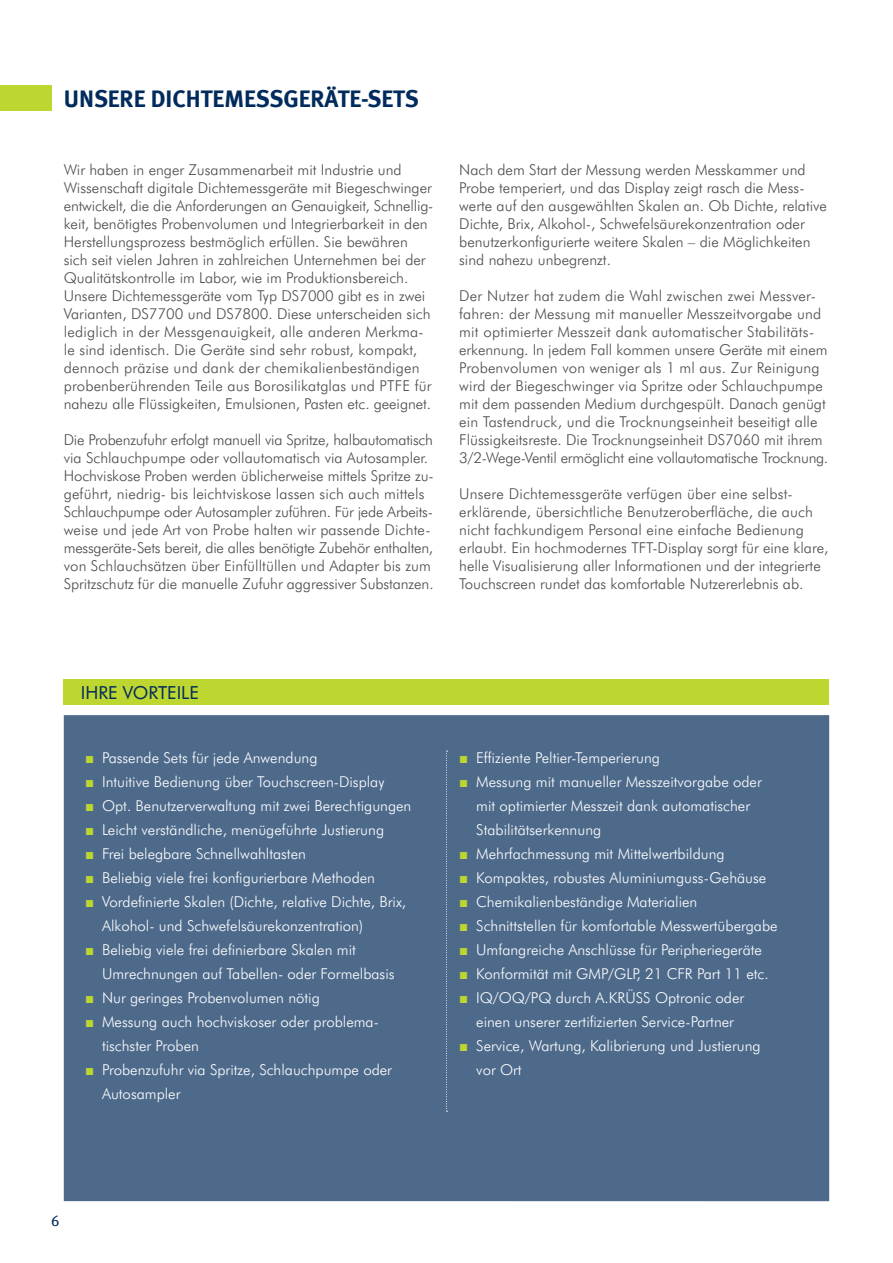
<style>
.page{position:relative;width:893px;height:1263px;background:#fff}
.page>*{position:absolute;margin:0;border:0;box-sizing:border-box;transform-origin:0 0}
.t1{font:24px "Meta Bold LF";color:#002b5c}
.t2{font:18px "Futura BT";color:#002b5c}
.t3{font:300 15px/18px "Futura BT";color:#4b4c4d}
.t4{font:300 15px/24px "Futura BT";color:#fff}
.t5{font:15px "Meta";color:#002b5c}
.s1{font-family:"Arial";font-weight:400;color:#bed630}
</style>
<div class="page">
<div style="left:0;top:85px;width:51px;height:26px;background:#bed630"></div>
<div style="left:64px;top:715px;width:765px;height:486px;background:#4e6a8b"></div>
<div style="left:64px;top:679px;width:765px;height:26px;background:#bed630"></div>
<svg style="left:446px;top:751px;width:1px;height:361px"></svg>
<h1 class="t1" style="left:64px;top:85px;width:356px">UNSERE DICHTEMESSGERÄTE-SETS</h1>
<p class="t3" style="left:64px;top:160px;width:371px">Wir haben in enger Zusammenarbeit mit Industrie und Wissenschaft digitale Dichtemessgeräte mit Biegeschwinger entwickelt, die die Anforderungen an Genauigkeit, Schnellig&shy;keit, benötigtes Probenvolumen und Integrierbarkeit in den Herstellungsprozess bestmöglich erfüllen. Sie bewähren sich seit vielen Jahren in zahlreichen Unternehmen bei der Qualitätskontrolle im Labor, wie im Produktionsbereich.<br>Unsere Dichtemessgeräte vom Typ DS7000 gibt es in zwei Varianten, DS7700 und DS7800. Diese unterscheiden sich lediglich in der Messgenauigkeit, alle anderen Merkma&shy;le sind identisch. Die Geräte sind sehr robust, kompakt, dennoch präzise und dank der chemikalienbeständigen probenberührenden Teile aus Borosilikatglas und PTFE für nahezu alle Flüssigkeiten, Emulsionen, Pasten etc. geeignet.</p>
<p class="t3" style="left:64px;top:430px;width:371px">Die Probenzufuhr erfolgt manuell via Spritze, halbautomatisch via Schlauchpumpe oder vollautomatisch via Autosampler.<br>Hochviskose Proben werden üblicherweise mittels Spritze zu&shy;geführt, niedrig- bis leichtviskose lassen sich auch mittels Schlauchpumpe oder Autosampler zuführen. Für jede Arbeits&shy;weise und jede Art von Probe halten wir passende Dichte&shy;messgeräte-Sets bereit, die alles benötigte Zubehör enthalten, von Schlauchsätzen über Einfülltüllen und Adapter bis zum Spritzschutz für die manuelle Zufuhr aggressiver Substanzen.</p>
<p class="t3" style="left:459px;top:160px;width:369px">Nach dem Start der Messung werden Messkammer und Probe temperiert, und das Display zeigt rasch die Mess&shy;werte auf den ausgewählten Skalen an. Ob Dichte, relative Dichte, Brix, Alkohol-, Schwefelsäurekonzentration oder benutzerkonfigurierte weitere Skalen – die Möglichkeiten sind nahezu unbegrenzt.</p>
<p class="t3" style="left:459px;top:286px;width:370px">Der Nutzer hat zudem die Wahl zwischen zwei Messver&shy;fahren: der Messung mit manueller Messzeitvorgabe und mit optimierter Messzeit dank automatischer Stabilitäts&shy;erkennung. In jedem Fall kommen unsere Geräte mit einem Probenvolumen von weniger als 1 ml aus. Zur Reinigung wird der Biegeschwinger via Spritze oder Schlauchpumpe mit dem passenden Medium durchgespült. Danach genügt ein Tastendruck, und die Trocknungseinheit beseitigt alle Flüssigkeitsreste. Die Trocknungseinheit DS7060 mit ihrem 3/2-Wege-Ventil ermöglicht eine vollautomatische Trocknung.</p>
<p class="t3" style="left:459px;top:484px;width:371px">Unsere Dichtemessgeräte verfügen über eine selbst&shy;erklärende, übersichtliche Benutzeroberfläche, die auch nicht fachkundigem Personal eine einfache Bedienung erlaubt. Ein hochmodernes TFT-Display sorgt für eine klare, helle Visualisierung aller Informationen und der integrierte Touchscreen rundet das komfortable Nutzererlebnis ab.</p>
<p class="t2" style="left:81px;top:681px;width:120px">IHRE VORTEILE</p>
<p class="t4" style="left:85px;top:745px;width:234px"><span class="s1">■</span> Passende Sets für jede Anwendung</p>
<p class="t4" style="left:85px;top:769px;width:301px"><span class="s1">■</span> Intuitive Bedienung über Touchscreen-Display</p>
<p class="t4" style="left:85px;top:793px;width:328px"><span class="s1">■</span> Opt. Benutzerverwaltung mit zwei Berechtigungen</p>
<p class="t4" style="left:85px;top:817px;width:301px"><span class="s1">■</span> Leicht verständliche, menügeführte Justierung</p>
<p class="t4" style="left:85px;top:841px;width:222px"><span class="s1">■</span> Frei belegbare Schnellwahltasten</p>
<p class="t4" style="left:85px;top:865px;width:291px"><span class="s1">■</span> Beliebig viele frei konfigurierbare Methoden</p>
<p class="t4" style="left:102px;top:889px;width:306px;text-indent:-17px"><span class="s1">■</span> Vordefinierte Skalen (Dichte, relative Dichte, Brix,<br>Alkohol- und Schwefelsäurekonzentration)</p>
<p class="t4" style="left:102px;top:937px;width:294px;text-indent:-17px"><span class="s1">■</span> Beliebig viele frei definierbare Skalen mit<br>Umrechnungen auf Tabellen- oder Formelbasis</p>
<p class="t4" style="left:85px;top:985px;width:236px"><span class="s1">■</span> Nur geringes Probenvolumen nötig</p>
<p class="t4" style="left:102px;top:1009px;width:278px;text-indent:-17px"><span class="s1">■</span> Messung auch hochviskoser oder problema&shy;tischster Proben</p>
<p class="t4" style="left:102px;top:1057px;width:291px;text-indent:-17px"><span class="s1">■</span> Probenzufuhr via Spritze, Schlauchpumpe oder<br>Autosampler</p>
<p class="t4" style="left:459px;top:745px;width:202px"><span class="s1">■</span> Effiziente Peltier-Temperierung</p>
<p class="t4" style="left:476px;top:769px;width:287px;text-indent:-17px"><span class="s1">■</span> Messung mit manueller Messzeitvorgabe oder mit optimierter Messzeit dank automatischer<br>Stabilitätserkennung</p>
<p class="t4" style="left:459px;top:841px;width:267px"><span class="s1">■</span> Mehrfachmessung mit Mittelwertbildung</p>
<p class="t4" style="left:459px;top:865px;width:309px"><span class="s1">■</span> Kompaktes, robustes Aluminiumguss-Gehäuse</p>
<p class="t4" style="left:459px;top:889px;width:240px"><span class="s1">■</span> Chemikalienbeständige Materialien</p>
<p class="t4" style="left:459px;top:913px;width:320px"><span class="s1">■</span> Schnittstellen für komfortable Messwertübergabe</p>
<p class="t4" style="left:459px;top:937px;width:304px"><span class="s1">■</span> Umfangreiche Anschlüsse für Peripheriegeräte</p>
<p class="t4" style="left:459px;top:961px;width:311px"><span class="s1">■</span> Konformität mit GMP/GLP, 21 CFR Part 11 etc.</p>
<p class="t4" style="left:459px;top:985px;width:286px;text-align:center"><span class="s1">■</span> IQ/OQ/PQ durch A.KRÜSS Optronic oder einen unserer zertifizierten Service-Partner</p>
<p class="t4" style="left:476px;top:1033px;width:286px;text-indent:-17px"><span class="s1">■</span> Service, Wartung, Kalibrierung und Justierung vor Ort</p>
<p class="t5" style="left:51px;top:1212px;width:10px">6</p>
</div>
